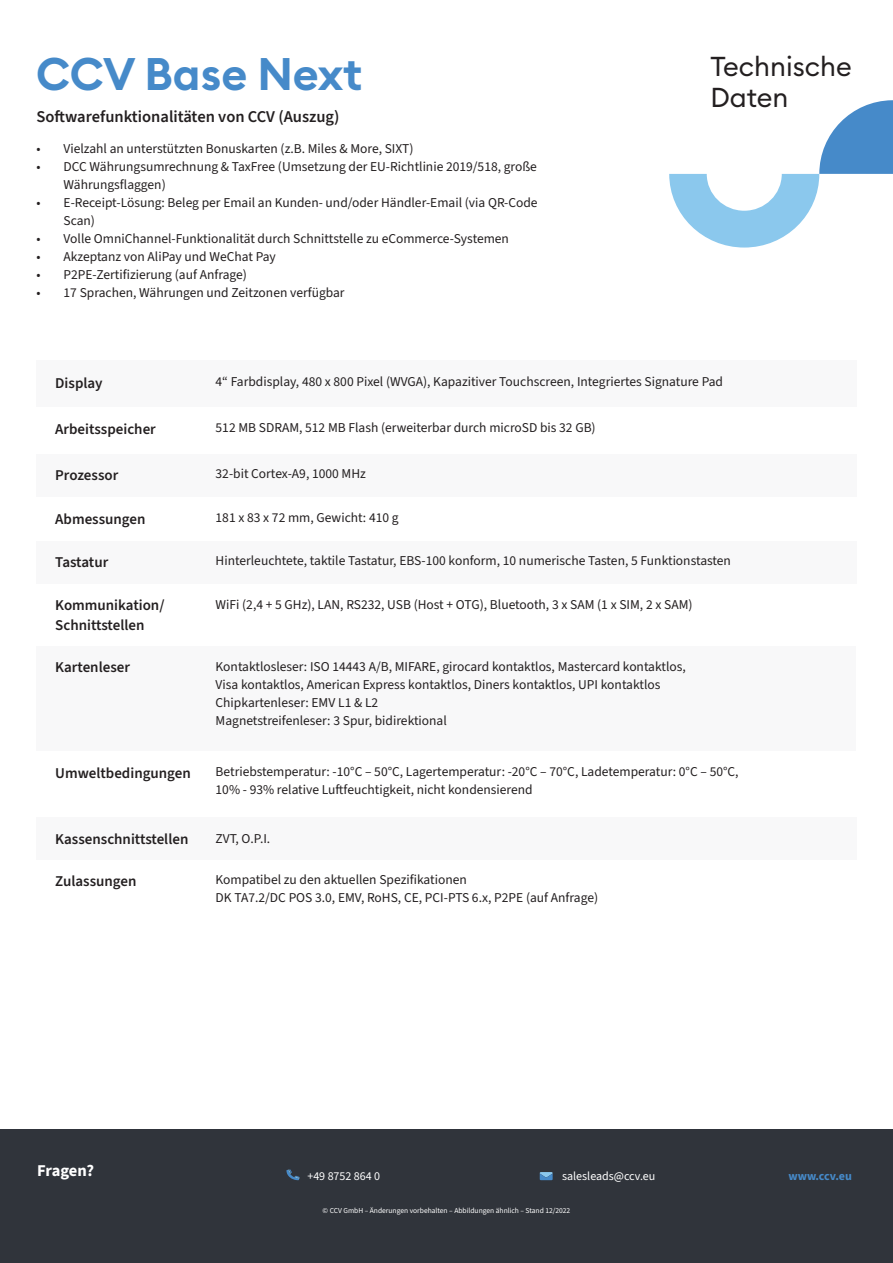
<style>
.page{position:relative;width:893px;height:1263px;background:#fff}
.page>*{position:absolute;margin:0;border:0;box-sizing:border-box;transform-origin:0 0}
.Title_-_back{font:600 45px "Euclid Circular B";color:#468ac9}
.Subtitle_-_Back{font:27px "Euclid Circular B";color:#231f20}
.Header_-_Back{font:600 16.5px "Source Sans 3";color:#231f20}
.t1{font:700 16.5px "Source Sans 3";letter-spacing:-.02em;color:#fff}
.Subject_-_Back{font:600 15px "Source Sans 3";color:#231f20}
.Copy_-_Back{font:13.5px/18px "Source Sans 3";color:#231f20}
.t2{font:12px "Source Sans 3";color:#fff}
.t3{font:700 12px "Source Sans 3";color:#468ac9}
.t4{font:7.5px "Source Sans 3";color:#fff}
</style>
<div class="page">
<div style="left:0;top:1129px;width:893px;height:134px;background:#30343b"></div>
<svg style="left:286px;top:1169px;width:14px;height:11px"></svg>
<svg style="left:540px;top:1172px;width:13px;height:8px"></svg>
<div style="left:36px;top:454px;width:820px;height:43px;background:#f8f8f9"></div>
<div style="left:36px;top:360px;width:820px;height:47px;background:#f8f8f9"></div>
<div style="left:36px;top:541px;width:820px;height:42px;background:#f8f8f9"></div>
<div style="left:36px;top:817px;width:820px;height:43px;background:#f8f8f9"></div>
<div style="left:37px;top:646px;width:819px;height:105px;background:#f8f8f9"></div>
<svg style="left:669px;top:100px;width:224px;height:148px"></svg>
<p class="Title_-_back" style="left:36px;top:45px;width:328px">CCV Base Next</p>
<p class="Subtitle_-_Back" style="left:710px;top:49px;width:143px">Technische</p>
<p class="Subtitle_-_Back" style="left:710px;top:80px;width:80px">Daten</p>
<p class="Header_-_Back" style="left:37px;top:106px;width:305px">Softwarefunktionalitäten von CCV (Auszug)</p>
<p class="Copy_-_Back" style="left:37px;top:140px;width:378px">• Vielzahl an unterstützten Bonuskarten (z.B. Miles &amp; More, SIXT)</p>
<p class="Copy_-_Back" style="left:64px;top:158px;width:475px;text-indent:-27px">• DCC Währungsumrechnung &amp; TaxFree (Umsetzung der EU-Richtlinie 2019/518, große<br>Währungsflaggen)</p>
<p class="Copy_-_Back" style="left:64px;top:194px;width:476px;text-indent:-27px">• E-Receipt-Lösung: Beleg per Email an Kunden- und/oder Händler-Email (via QR-Code<br>Scan)</p>
<p class="Copy_-_Back" style="left:37px;top:230px;width:474px">• Volle OmniChannel-Funktionalität durch Schnittstelle zu eCommerce-Systemen</p>
<p class="Copy_-_Back" style="left:37px;top:248px;width:241px">• Akzeptanz von AliPay und WeChat Pay</p>
<p class="Copy_-_Back" style="left:37px;top:266px;width:212px">• P2PE-Zertifizierung (auf Anfrage)</p>
<p class="Copy_-_Back" style="left:37px;top:284px;width:310px">• 17 Sprachen, Währungen und Zeitzonen verfügbar</p>
<p class="Subject_-_Back" style="left:55px;top:373px;width:49px">Display</p>
<p class="Copy_-_Back" style="left:216px;top:373px;width:509px">4“ Farbdisplay, 480 x 800 Pixel (WVGA), Kapazitiver Touchscreen, Integriertes Signature Pad</p>
<p class="Subject_-_Back" style="left:55px;top:419px;width:102px">Arbeitsspeicher</p>
<p class="Copy_-_Back" style="left:216px;top:419px;width:382px">512 MB SDRAM, 512 MB Flash (erweiterbar durch microSD bis 32 GB)</p>
<p class="Subject_-_Back" style="left:55px;top:464px;width:65px">Prozessor</p>
<p class="Copy_-_Back" style="left:216px;top:465px;width:152px">32-bit Cortex-A9, 1000 MHz</p>
<p class="Subject_-_Back" style="left:55px;top:509px;width:92px">Abmessungen</p>
<p class="Copy_-_Back" style="left:216px;top:509px;width:185px">181 x 83 x 72 mm, Gewicht: 410 g</p>
<p class="Subject_-_Back" style="left:55px;top:552px;width:55px">Tastatur</p>
<p class="Copy_-_Back" style="left:216px;top:552px;width:517px">Hinterleuchtete, taktile Tastatur, EBS-100 konform, 10 numerische Tasten, 5 Funktionstasten</p>
<p class="Subject_-_Back" style="left:55px;top:595px;width:111px">Kommunikation/</p>
<p class="Subject_-_Back" style="left:55px;top:615px;width:91px">Schnittstellen</p>
<p class="Copy_-_Back" style="left:216px;top:595px;width:478px">WiFi (2,4 + 5 GHz), LAN, RS232, USB (Host + OTG), Bluetooth, 3 x SAM (1 x SIM, 2 x SAM)</p>
<p class="Subject_-_Back" style="left:55px;top:657px;width:76px">Kartenleser</p>
<p class="Copy_-_Back" style="left:216px;top:658px;width:472px">Kontaktlosleser: ISO 14443 A/B, MIFARE, girocard kontaktlos, Mastercard kontaktlos,<br>Visa kontaktlos, American Express kontaktlos, Diners kontaktlos, UPI kontaktlos</p>
<p class="Copy_-_Back" style="left:216px;top:694px;width:233px">Chipkartenleser: EMV L1 &amp; L2<br>Magnetstreifenleser: 3 Spur, bidirektional</p>
<p class="Subject_-_Back" style="left:55px;top:763px;width:137px">Umweltbedingungen</p>
<p class="Copy_-_Back" style="left:216px;top:763px;width:524px">Betriebstemperatur: -10°C – 50°C, Lagertemperatur: -20°C – 70°C, Ladetemperatur: 0°C – 50°C,</p>
<p class="Copy_-_Back" style="left:216px;top:781px;width:319px">10% - 93% relative Luftfeuchtigkeit, nicht kondensierend</p>
<p class="Subject_-_Back" style="left:55px;top:829px;width:135px">Kassenschnittstellen</p>
<p class="Copy_-_Back" style="left:216px;top:830px;width:56px">ZVT, O.P.I.</p>
<p class="Subject_-_Back" style="left:55px;top:871px;width:83px">Zulassungen</p>
<p class="Copy_-_Back" style="left:216px;top:871px;width:253px">Kompatibel zu den aktuellen Spezifikationen</p>
<p class="Copy_-_Back" style="left:216px;top:889px;width:384px">DK TA7.2/DC POS 3.0, EMV, RoHS, CE, PCI-PTS 6.x, P2PE (auf Anfrage)</p>
<p class="t1" style="left:37px;top:1160px;width:58px">Fragen?</p>
<p class="t2" style="left:307px;top:1168px;width:74px">+49 8752 864 0</p>
<p class="t2" style="left:562px;top:1168px;width:95px">salesleads@ccv.eu</p>
<p class="t3" style="left:788px;top:1168px;width:65px">www.ccv.eu</p>
<p class="t4" style="left:323px;top:1205px;width:249px">© CCV GmbH – Änderungen vorbehalten – Abbildungen ähnlich – Stand 12/2022</p>
</div>
